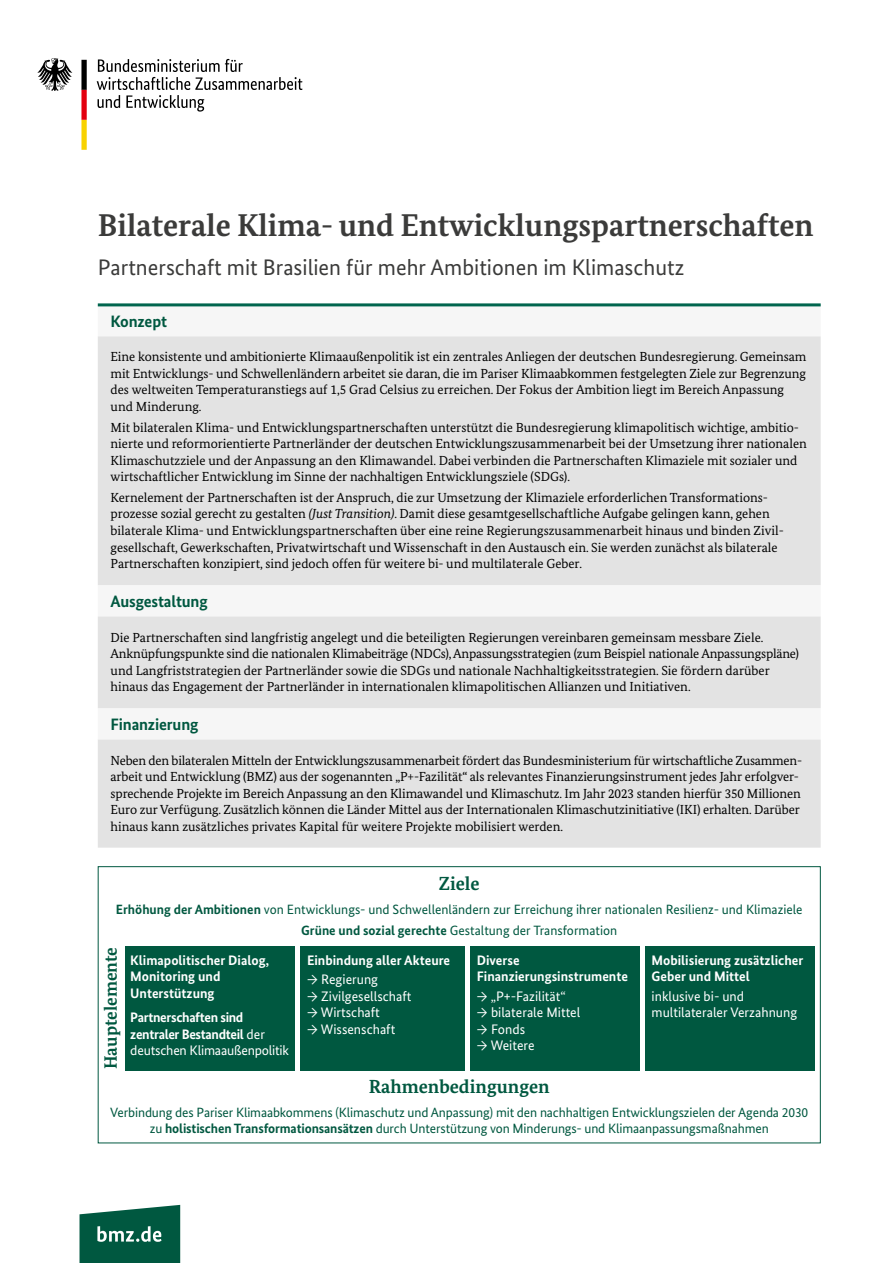
<style>
.page{position:relative;width:893px;height:1263px;background:#fff}
.page>*{position:absolute;margin:0;border:0;box-sizing:border-box;transform-origin:0 0}
.H1_H1{font:700 31.5px "Bundes Serif";color:#3b3b3a}
.H2_H2{font:22.5px "Bundes Sans";color:#3b3b3a}
.t1{font:700 19.05px "Bundes Serif";color:#005840}
.t2{font:700 17.85px "Bundes Serif";color:#005840}
.H3_H3{font:700 16.5px "Bundes Sans";letter-spacing:-.01em;color:#005840}
.t3{font:700 13.8px/16.5px "Bundes Sans";color:#fff}
.t4{font:13.8px/16.5px "Bundes Sans";color:#fff}
.t5{font:700 13.8px/16.5px "Bundes Sans";letter-spacing:-.025em;color:#fff}
.t6{font:13.5px/16.2px "Bundes Sans";letter-spacing:-.01em;color:#005840;text-align:center}
.P_Text{font:13.2px/16.5px "Bundes Serif";color:#000}
.s1{font-style:italic}
.s2{font-weight:700}
.s3{font-weight:400}
</style>
<div class="page">
<div style="left:125px;top:946px;width:170px;height:124px;background:#005840"></div>
<div style="left:300px;top:946px;width:165px;height:124px;background:#005840"></div>
<div style="left:470px;top:946px;width:170px;height:124px;background:#005840"></div>
<div style="left:645px;top:946px;width:170px;height:124px;background:#005840"></div>
<svg style="left:97px;top:59px;width:205px;height:53px"></svg>
<svg style="left:37px;top:58px;width:35px;height:33px"></svg>
<svg style="left:81px;top:60px;width:6px;height:90px"></svg>
<svg style="left:98px;top:336px;width:723px;height:512px;background:#e5e5e5"></svg>
<hr style="left:98px;top:303px;width:723px;height:3px;background:#00654e">
<svg style="left:80px;top:1205px;width:100px;height:58px;background:#24705b"></svg>
<h1 class="H1_H1" style="left:98px;top:206px;width:717px">Bilaterale Klima- und Entwicklungspartnerschaften</h1>
<h2 class="H2_H2" style="left:98px;top:253px;width:588px">Partnerschaft mit Brasilien für mehr Ambitionen im Klimaschutz</h2>
<h3 class="H3_H3" style="left:110px;top:311px;width:58px">Konzept</h3>
<p class="P_Text" style="left:111px;top:349px;width:697px">Eine konsistente und ambitionierte Klimaaußenpolitik ist ein zentrales Anliegen der deutschen Bundesregierung. Gemeinsam mit Entwicklungs- und Schwellenländern arbeitet sie daran, die im Pariser Klimaabkommen festgelegten Ziele zur Begrenzung des weltweiten Temperaturanstiegs auf 1,5 Grad Celsius zu erreichen. Der Fokus der Ambition liegt im Bereich Anpassung und Minderung.</p>
<p class="P_Text" style="left:111px;top:419px;width:698px">Mit bilateralen Klima- und Entwicklungspartnerschaften unterstützt die Bundesregierung klimapolitisch wichtige, ambitio&shy;nierte und reformorientierte Partnerländer der deutschen Entwicklungszusammenarbeit bei der Umsetzung ihrer nationalen Klimaschutzziele und der Anpassung an den Klimawandel. Dabei verbinden die Partnerschaften Klimaziele mit sozialer und wirtschaftlicher Entwicklung im Sinne der nachhaltigen Entwicklungsziele (SDGs).</p>
<p class="P_Text" style="left:111px;top:489px;width:673px">Kernelement der Partnerschaften ist der Anspruch, die zur Umsetzung der Klimaziele erforderlichen Transformations&shy;prozesse sozial gerecht zu gestalten <span class="s1">(Just Transition)</span>. Damit diese gesamtgesellschaftliche Aufgabe gelingen kann, gehen bilaterale Klima- und Entwicklungspartnerschaften über eine reine Regierungszusammenarbeit hinaus und binden Zivil&shy;gesellschaft, Gewerkschaften, Privatwirtschaft und Wissenschaft in den Austausch ein. Sie werden zunächst als bilaterale Partnerschaften konzipiert, sind jedoch offen für weitere bi- und multilaterale Geber.</p>
<h3 class="H3_H3" style="left:111px;top:591px;width:99px">Ausgestaltung</h3>
<p class="P_Text" style="left:111px;top:629px;width:690px">Die Partnerschaften sind langfristig angelegt und die beteiligten Regierungen vereinbaren gemeinsam messbare Ziele.<br>Anknüpfungspunkte sind die nationalen Klimabeiträge (NDCs), Anpassungsstrategien (zum Beispiel nationale Anpassungspläne) und Langfriststrategien der Partnerländer sowie die SDGs und nationale Nachhaltigkeitsstrategien. Sie fördern darüber hinaus das Engagement der Partnerländer in internationalen klimapolitischen Allianzen und Initiativen.</p>
<h3 class="H3_H3" style="left:111px;top:714px;width:89px">Finanzierung</h3>
<p class="P_Text" style="left:111px;top:752px;width:692px">Neben den bilateralen Mitteln der Entwicklungszusammenarbeit fördert das Bundesministerium für wirtschaftliche Zusammen-- arbeit und Entwicklung (BMZ) aus der sogenannten „P+-Fazilität“ als relevantes Finanzierungsinstrument jedes Jahr erfolgver&shy;sprechende Projekte im Bereich Anpassung an den Klimawandel und Klimaschutz. Im Jahr 2023 standen hierfür 350 Millionen Euro zur Verfügung. Zusätzlich können die Länder Mittel aus der Internationalen Klimaschutzinitiative (IKI) erhalten. Darüber hinaus kann zusätzliches privates Kapital für weitere Projekte mobilisiert werden.</p>
<p class="t1" style="left:439px;top:872px;width:42px">Ziele</p>
<p class="t6" style="left:116px;top:899px;width:688px;line-height:20.9px"><span class="s2">Erhöhung der Ambitionen</span> von Entwicklungs- und Schwellenländern zur Erreichung ihrer nationalen Resilienz- und Klimaziele<br><span class="s2">Grüne und sozial gerechte</span> Gestaltung der Transformation</p>
<p class="t2" style="left:100px;top:1069px;width:124px;rotate:-90deg">Hauptelemente</p>
<p class="t3" style="left:130px;top:951px;width:140px">Klimapolitischer Dialog,<br>Monitoring und<br>Unterstützung</p>
<p class="t5" style="left:130px;top:1009px;width:160px">Partnerschaften sind zentraler Bestandteil <span class="s3">der deutschen Klimaaußenpolitik</span></p>
<p class="t3" style="left:307px;top:951px;width:145px">Einbindung aller Akteure</p>
<p class="t4" style="left:307px;top:971px;width:73px">→ Regierung</p>
<p class="t4" style="left:307px;top:988px;width:106px">→ Zivilgesellschaft</p>
<p class="t4" style="left:307px;top:1004px;width:74px">→ Wirtschaft</p>
<p class="t4" style="left:307px;top:1021px;width:90px">→ Wissenschaft</p>
<p class="t3" style="left:652px;top:951px;width:153px">Mobilisierung zusätzlicher<br>Geber und Mittel</p>
<p class="t4" style="left:652px;top:988px;width:147px">inklusive bi- und multilateraler Verzahnung</p>
<p class="t3" style="left:477px;top:951px;width:153px">Diverse<br>Finanzierungsinstrumente</p>
<p class="t4" style="left:477px;top:988px;width:91px">→ „P+-Fazilität“</p>
<p class="t4" style="left:477px;top:1004px;width:105px">→ bilaterale Mittel</p>
<p class="t4" style="left:477px;top:1021px;width:50px">→ Fonds</p>
<p class="t4" style="left:477px;top:1037px;width:59px">→ Weitere</p>
<p class="t1" style="left:369px;top:1075px;width:182px">Rahmenbedingungen</p>
<p class="t6" style="left:110px;top:1104px;width:700px">Verbindung des Pariser Klimaabkommens (Klimaschutz und Anpassung) mit den nachhaltigen Entwicklungszielen der Agenda 2030 zu <span class="s2">holistischen Transformationsansätzen</span> durch Unterstützung von Minderungs- und Klimaanpassungsmaßnahmen</p>
</div>
